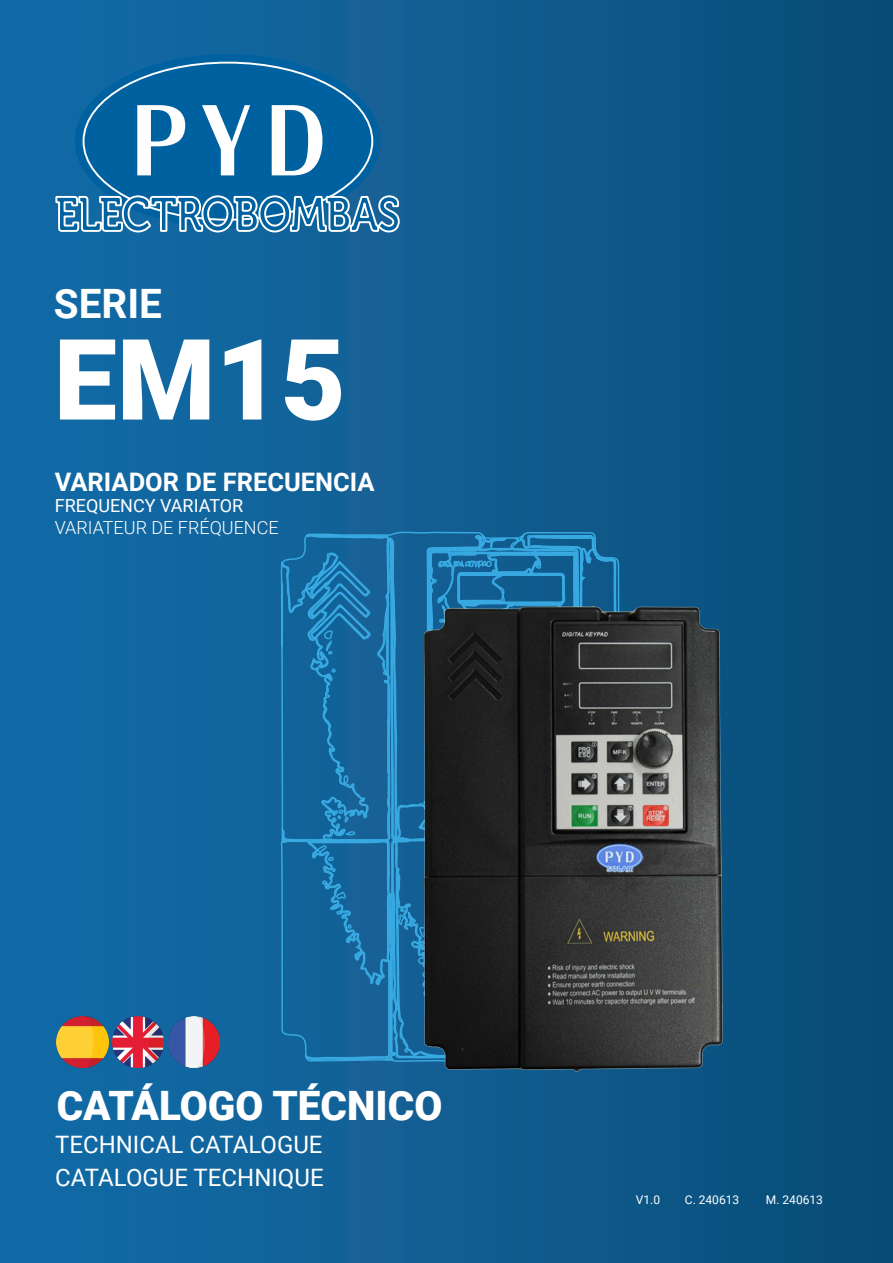
<style>
.page{position:relative;width:893px;height:1263px;background:#fff}
.page>*{position:absolute;margin:0;border:0;box-sizing:border-box;transform-origin:0 0}
.t1{font:900 112.5px "Roboto";color:#fff}
.t2{font:900 40.5px "Roboto";color:#fff}
.t3{font:700 40.5px "Roboto";color:#fff}
.t4{font:700 25.5px "Roboto";color:#fff}
.t5{font:24px "Roboto";color:#fff}
.t6{font:300 18px "Roboto";color:#fff}
.t7{font:18px "Roboto";color:#fff}
.t8{font:12px "Roboto";color:#fff}
</style>
<div class="page">
<div style="left:0;top:0;width:893px;height:1263px;background:linear-gradient(to right,#146daa,#0a4d78)"></div>
<svg style="left:279px;top:253px;width:357px;height:1010px"></svg>
<svg style="left:399px;top:329px;width:212px;height:726px"></svg>
<img style="left:57px;top:1016px;width:51px;height:51px">
<img style="left:168px;top:1016px;width:51px;height:51px">
<img style="left:112px;top:1016px;width:52px;height:51px">
<div style="left:75px;top:54px;width:305px;height:174px;background:#0061a0;border-radius:50%"></div>
<svg style="left:137px;top:105px;width:48px;height:70px"></svg>
<svg style="left:202px;top:105px;width:48px;height:70px"></svg>
<svg style="left:272px;top:105px;width:50px;height:70px"></svg>
<svg style="left:55px;top:194px;width:345px;height:39px"></svg>
<img style="left:402px;top:580px;width:326px;height:510px">
<p class="t3" style="left:54px;top:275px;width:110px">SERIE</p>
<p class="t1" style="left:54px;top:301px;width:293px">EM15</p>
<p class="t4" style="left:55px;top:464px;width:321px">VARIADOR DE FRECUENCIA</p>
<p class="t7" style="left:55px;top:493px;width:190px">FREQUENCY VARIATOR</p>
<p class="t6" style="left:55px;top:515px;width:225px">VARIATEUR DE FRÉQUENCE</p>
<p class="t2" style="left:57px;top:1077px;width:387px">CATÁLOGO TÉCNICO</p>
<p class="t5" style="left:55px;top:1128px;width:269px">TECHNICAL CATALOGUE</p>
<p class="t5" style="left:55px;top:1160px;width:270px">CATALOGUE TECHNIQUE</p>
<p class="t8" style="left:636px;top:1191px;width:26px">V1.0</p>
<p class="t8" style="left:685px;top:1191px;width:56px">C. 240613</p>
<p class="t8" style="left:766px;top:1191px;width:59px">M. 240613</p>
</div>
